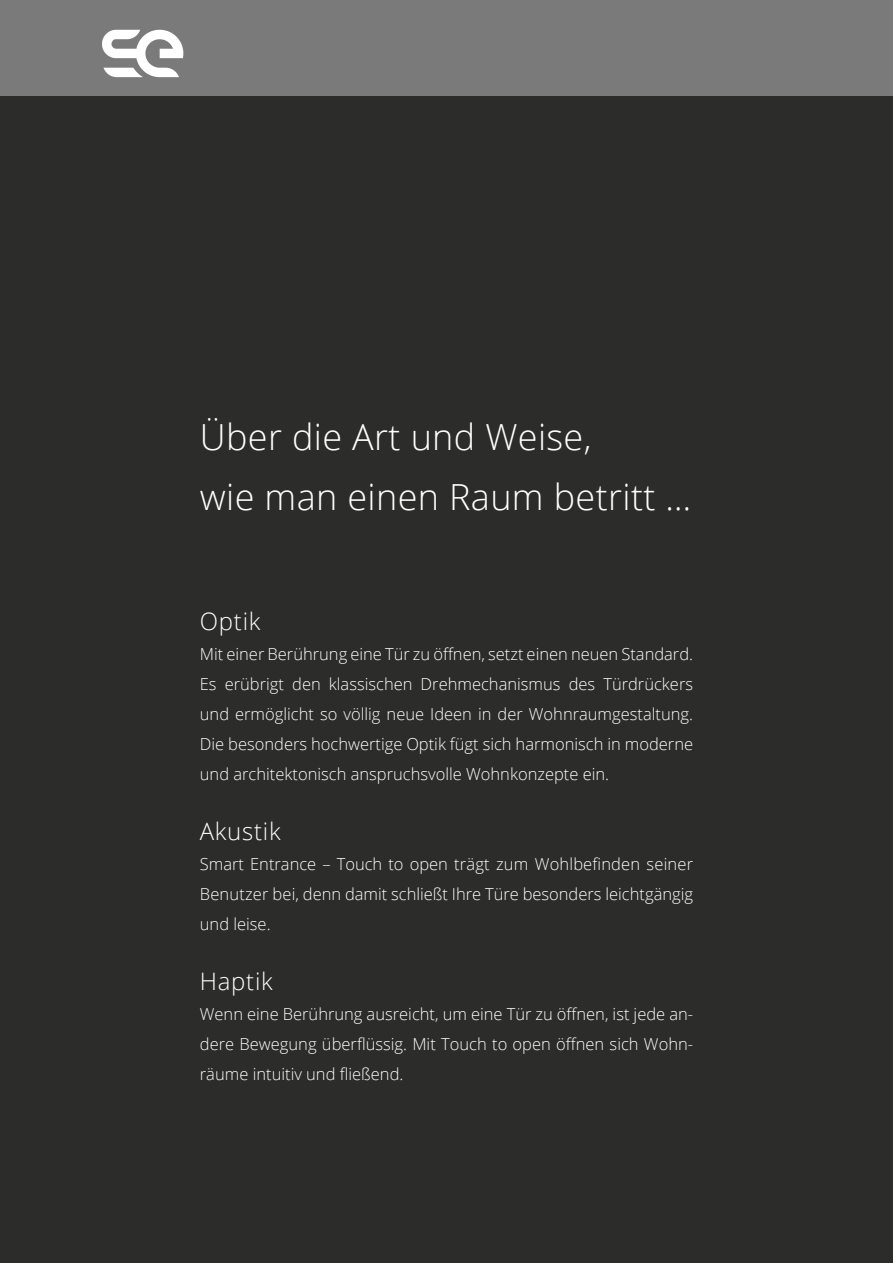
<style>
.page{position:relative;width:893px;height:1263px;background:#2c2d2a}
.page>*{position:absolute;margin:0;border:0;box-sizing:border-box;transform-origin:0 0}
.t1{font:300 36px/60px "Open Sans";letter-spacing:.01em;color:#fff}
.t2{font:300 24px "Open Sans";letter-spacing:.03em;color:#fff}
.t3{font:300 16.5px/30px "Open Sans";color:#fff;text-align:justify}
</style>
<div class="page">
<div style="left:0;top:0;width:893px;height:96px;background:#797a79"></div>
<svg style="left:102px;top:30px;width:81px;height:47px"></svg>
<h1 class="t1" style="left:200px;top:406px;width:493px">Über die Art und Weise,<br>wie man einen Raum betritt …</h1>
<h2 class="t2" style="left:200px;top:605px;width:62px">Optik</h2>
<p class="t3" style="left:200px;top:639px;width:495px">Mit einer Berührung eine Tür zu öffnen, setzt einen neuen Standard.<br>Es erübrigt den klassischen Drehmechanismus des Türdrückers und ermöglicht so völlig neue Ideen in der Wohnraumgestaltung.<br>Die besonders hochwertige Optik fügt sich harmonisch in moderne und architektonisch anspruchsvolle Wohnkonzepte ein.</p>
<h2 class="t2" style="left:200px;top:815px;width:82px">Akustik</h2>
<p class="t3" style="left:200px;top:849px;width:495px">Smart Entrance – Touch to open trägt zum Wohlbefinden seiner Benutzer bei, denn damit schließt Ihre Türe besonders leichtgängig und leise.</p>
<h2 class="t2" style="left:200px;top:965px;width:74px">Haptik</h2>
<p class="t3" style="left:200px;top:999px;width:495px">Wenn eine Berührung ausreicht, um eine Tür zu öffnen, ist jede an&shy;dere Bewegung überflüssig. Mit Touch to open öffnen sich Wohn&shy;räume intuitiv und fließend.</p>
</div>
